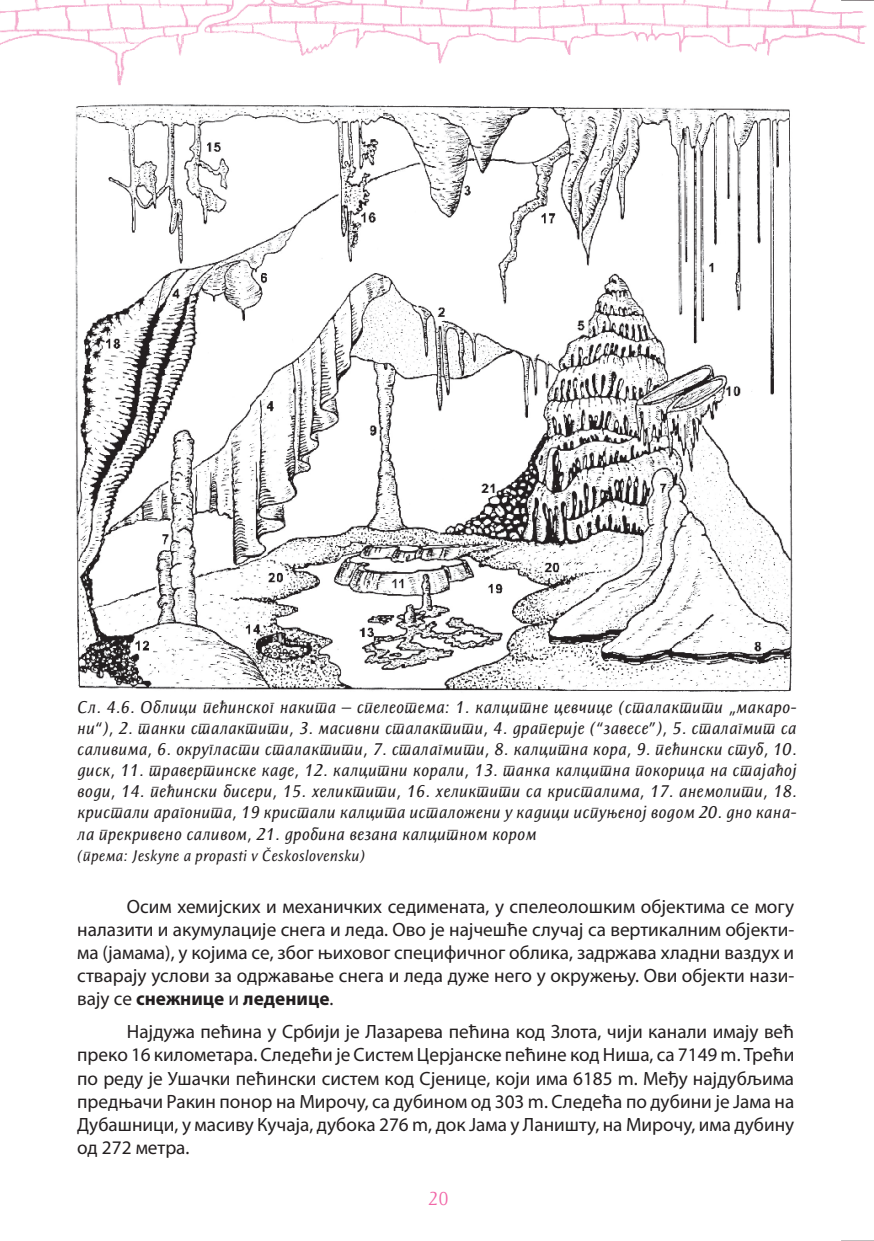
<style>
.page{position:relative;width:874px;height:1241px;background:#fff}
.page>*{position:absolute;margin:0;border:0;box-sizing:border-box;transform-origin:0 0}
.t1{font:19.25px/23.1px "Myriad Pro";color:#231f20;text-align:justify}
.t2{font:300 19.25px "Resavska S Sans";color:#f166a7}
.t3{font:italic 500 17.5px/21px "Resavska S Sans";color:#231f20;text-align:justify}
.t4{font:italic 500 15.75px "Resavska S Sans";color:#231f20}
.s1{font-weight:700}
</style>
<div class="page">
<img style="left:0;top:0;width:867px;height:86px">
<img style="left:75px;top:104px;width:718px;height:588px">
<hr style="left:840px;top:0;width:33px;height:1px;background:#231f20">
<hr style="left:840px;top:1240px;width:33px;height:1px;background:#231f20">
<p class="t3" style="left:77px;top:697px;width:720px">Сл. 4.6. Облици пећинског накита – спелеотема: 1. калцитне цевчице (сталактити „макаро&shy;ни“), 2. танки сталактити, 3. масивни сталактити, 4. драперије (“завесе”), 5. сталагмит са саливима, 6. округласти сталактити, 7. сталагмити, 8. калцитна кора, 9. пећински стуб, 10. диск, 11. травертинске каде, 12. калцитни корали, 13. танка калцитна покорица на стајаћој води, 14. пећински бисери, 15. хеликтити, 16. хеликтити са кристалима, 17. анемолити, 18. кристали арагонита, 19 кристали калцита исталожени у кадици испуњеној водом 20. дно кана&shy;ла прекривено саливом, 21. дробина везана калцитном кором</p>
<p class="t4" style="left:77px;top:846px;width:289px">(према: Jeskyne a propasti v Československu)</p>
<p class="t1" style="left:77px;top:894px;width:718px;text-indent:50px">Осим хемијских и механичких седимената, у спелеолошким објектима се могу налазити и акумулације снега и леда. Ово је најчешће случај са вертикалним објекти&shy;ма (јамама), у којима се, због њиховог специфичног облика, задржава хладни ваздух и стварају услови за одржавање снега и леда дуже него у окружењу. Ови објекти нази&shy;вају се <span class="s1">снежнице</span> и <span class="s1">леденице</span>.</p>
<p class="t1" style="left:77px;top:1019px;width:718px;text-indent:50px">Најдужа пећина у Србији је Лазарева пећина код Злота, чији канали имају већ преко 16 километара. Следећи је Систем Церјанске пећине код Ниша, са 7149 m. Трећи по реду је Ушачки пећински систем код Сјенице, који има 6185 m. Међу најдубљима предњачи Ракин понор на Мирочу, са дубином од 303 m. Следећа по дубини је Јама на Дубашници, у масиву Кучаја, дубока 276 m, док Јама у Ланишту, на Мирочу, има дубину од 272 метра.</p>
<p class="t2" style="left:428px;top:1187px;width:22px">20</p>
</div>
